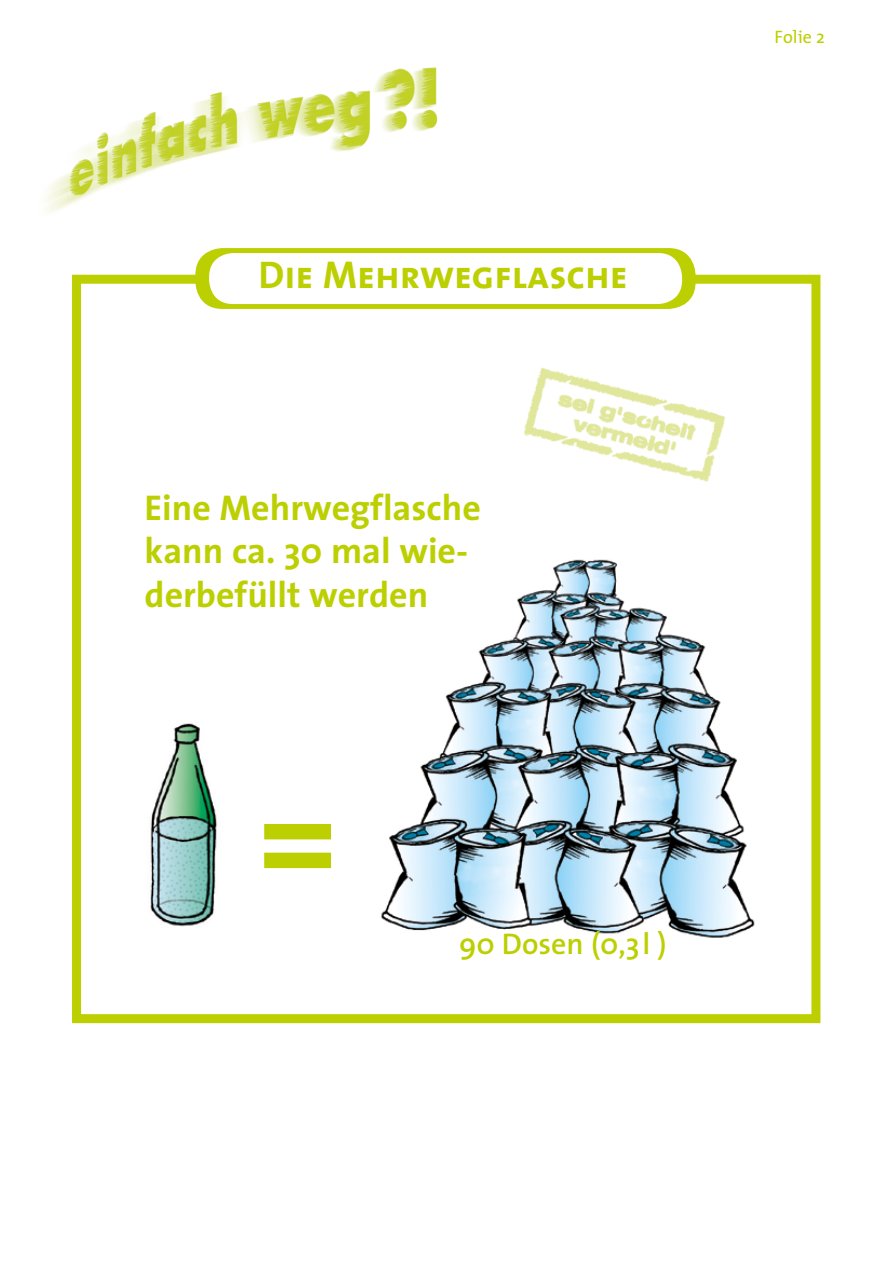
<style>
.page{position:relative;width:893px;height:1263px;background:#fff}
.page>*{position:absolute;margin:0;border:0;box-sizing:border-box;transform-origin:0 0}
.t1{font:700 150px "The Sans";color:#bccf00}
.t2{font:39px "The Sans 7 Bold Caps";color:#bccf00}
.t3{font:700 36px/43.2px "The Sans";color:#bccf00}
.t4{font:600 30px "The Sans";color:#bccf00}
.t5{font:18px "The Mix";color:#bccf00}
</style>
<div class="page">
<div style="left:72px;top:275px;width:748px;height:748px;border:9px solid #bccf00"></div>
<img style="left:45px;top:67px;width:393px;height:146px">
<div style="left:195px;top:248px;width:501px;height:61px;background:#bccf00;border-radius:27px"></div>
<div style="left:209px;top:253px;width:473px;height:51px;background:#fff;border-radius:24px"></div>
<img style="left:381px;top:559px;width:374px;height:379px">
<img style="left:524px;top:367px;width:202px;height:115px">
<img style="left:150px;top:723px;width:68px;height:204px">
<p class="t2" style="left:258px;top:242px;width:371px">Die Mehrwegflasche</p>
<p class="t3" style="left:145px;top:485px;width:338px">Eine Mehrwegflasche kann ca. 30 mal wie&shy;derbefüllt werden</p>
<h1 class="t1" style="left:255px;top:708px;width:87px">=</h1>
<p class="t4" style="left:459px;top:919px;width:209px">90 Dosen (0,3l )</p>
<p class="t5" style="left:775px;top:21px;width:52px">Folie 2</p>
</div>
